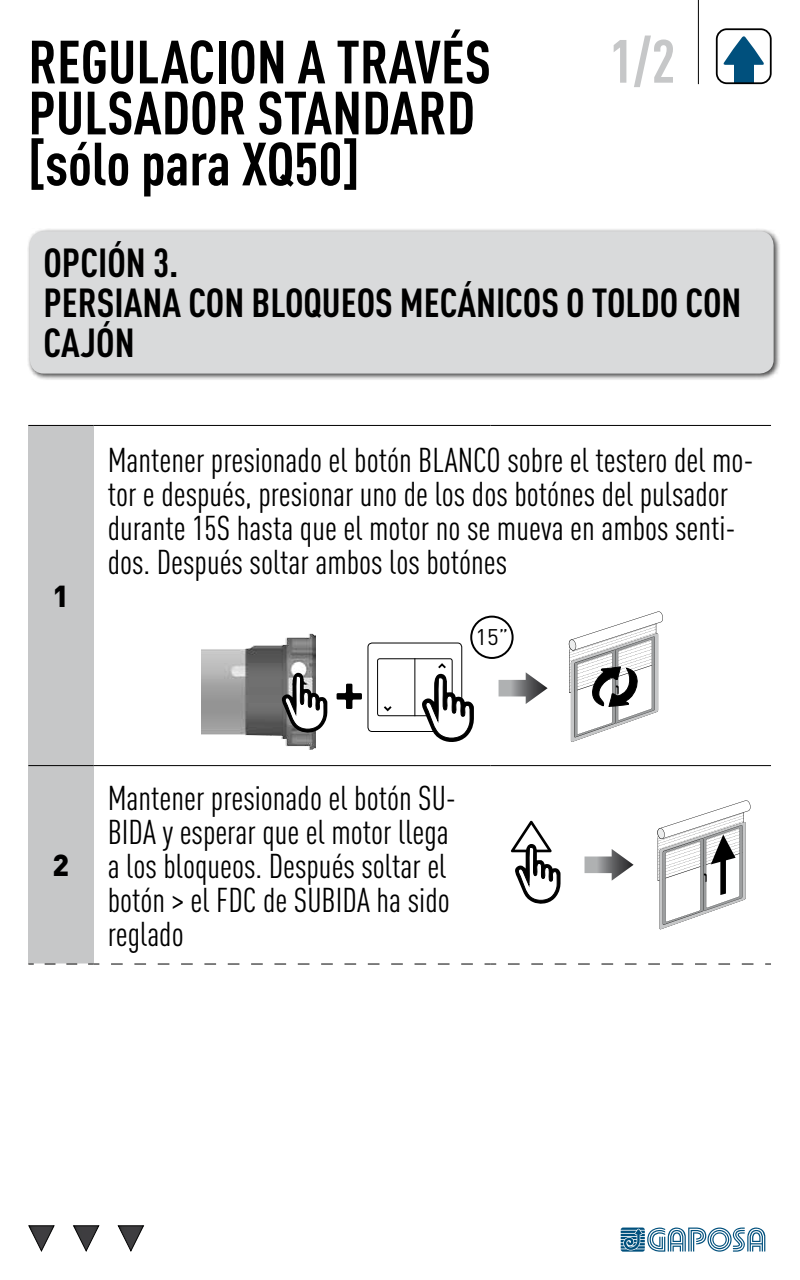
<style>
.page{position:relative;width:800px;height:1280px;background:#fff}
.page>*{position:absolute;margin:0;border:0;box-sizing:border-box;transform-origin:0 0}
.t1{font:700 condensed 60px/51px "DIN Pro";color:#000}
.t2{font:700 condensed 60px "DIN Pro";color:#c6c7c8}
.t3{font:700 condensed 40px/40px "DIN Pro";color:#000}
.t4{font:condensed 34px/34px "DIN Pro";color:#000}
.t5{font:900 30px "DIN Pro";color:#000}
.t6{font:22.3px "DIN Pro";color:#000}
</style>
<div class="page">
<svg style="left:621px;top:1228px;width:144px;height:24px"></svg>
<hr style="left:698px;top:0;width:1px;height:84px;background:#000">
<div style="left:734px;top:58px;width:20px;height:25px;background:#00507d"></div>
<svg style="left:723px;top:36px;width:41px;height:29px"></svg>
<div style="left:716px;top:28px;width:56px;height:56px;border:2px solid #000;border-radius:10px"></div>
<div style="left:26px;top:228px;width:755px;height:153px;background:#000;opacity:.75"></div>
<div style="left:30px;top:231px;width:744px;height:143px;background:#d9dadb;border-radius:14px"></div>
<svg style="left:28px;top:1225px;width:27px;height:27px"></svg>
<svg style="left:73px;top:1225px;width:27px;height:27px"></svg>
<svg style="left:117px;top:1225px;width:28px;height:27px"></svg>
<div style="left:28px;top:425px;width:66px;height:341px;background:#c6c7c8"></div>
<div style="left:28px;top:766px;width:66px;height:198px;background:#c6c7c8"></div>
<hr style="left:28px;top:425px;width:66px;height:1px;background:#000">
<hr style="left:28px;top:765px;width:66px;height:1px;background:#000">
<hr style="left:94px;top:425px;width:396px;height:1px;background:#000">
<hr style="left:490px;top:425px;width:281px;height:1px;background:#000">
<hr style="left:94px;top:765px;width:396px;height:1px;background:#000">
<hr style="left:490px;top:765px;width:281px;height:1px;background:#000">
<svg style="left:111px;top:964px;width:362px;height:1px"></svg>
<svg style="left:45px;top:964px;width:54px;height:1px"></svg>
<svg style="left:508px;top:964px;width:246px;height:1px"></svg>
<svg style="left:499px;top:672px;width:49px;height:32px"></svg>
<svg style="left:337px;top:684px;width:25px;height:25px"></svg>
<img style="left:202px;top:633px;width:113px;height:117px">
<svg style="left:280px;top:673px;width:47px;height:61px"></svg>
<div style="left:368px;top:643px;width:94px;height:89px;border:1px solid #000;border-radius:4px"></div>
<div style="left:377px;top:658px;width:76px;height:58px;border:1px solid #000;border-radius:2px"></div>
<hr style="left:414px;top:658px;width:1px;height:58px;background:#000">
<svg style="left:384px;top:706px;width:8px;height:6px"></svg>
<svg style="left:420px;top:662px;width:54px;height:80px"></svg>
<div style="left:470px;top:616px;width:44px;height:43px;border:2px solid #000;border-radius:50%"></div>
<svg style="left:569px;top:611px;width:94px;height:131px"></svg>
<svg style="left:585px;top:849px;width:49px;height:32px"></svg>
<svg style="left:657px;top:800px;width:94px;height:129px"></svg>
<svg style="left:511px;top:821px;width:50px;height:83px"></svg>
<h1 class="t1" style="left:28px;top:36px;width:464px">REGULACION A TRAVÉS<br>PULSADOR STANDARD [sólo para XQ50]</h1>
<h1 class="t2" style="left:609px;top:25px;width:67px">1/2</h1>
<p class="t3" style="left:44px;top:243px;width:699px">OPCIÓN 3.<br>PERSIANA CON BLOQUEOS MECÁNICOS O TOLDO CON<br>CAJÓN</p>
<p class="t5" style="left:53px;top:576px;width:18px">1</p>
<p class="t4" style="left:108px;top:443px;width:648px">Mantener presionado el botón BLANCO sobre el testero del mo&shy;tor e después, presionar uno de los dos botónes del pulsador durante 15S hasta que el motor no se mueva en ambos senti&shy;dos. Después soltar ambos los botónes</p>
<p class="t6" style="left:476px;top:622px;width:35px">15”</p>
<p class="t5" style="left:53px;top:845px;width:18px">2</p>
<p class="t4" style="left:108px;top:781px;width:350px">Mantener presionado el botón SU-<br>BIDA y esperar que el motor llega a los bloqueos. Después soltar el botón &gt; el FDC de SUBIDA ha sido reglado</p>
</div>
